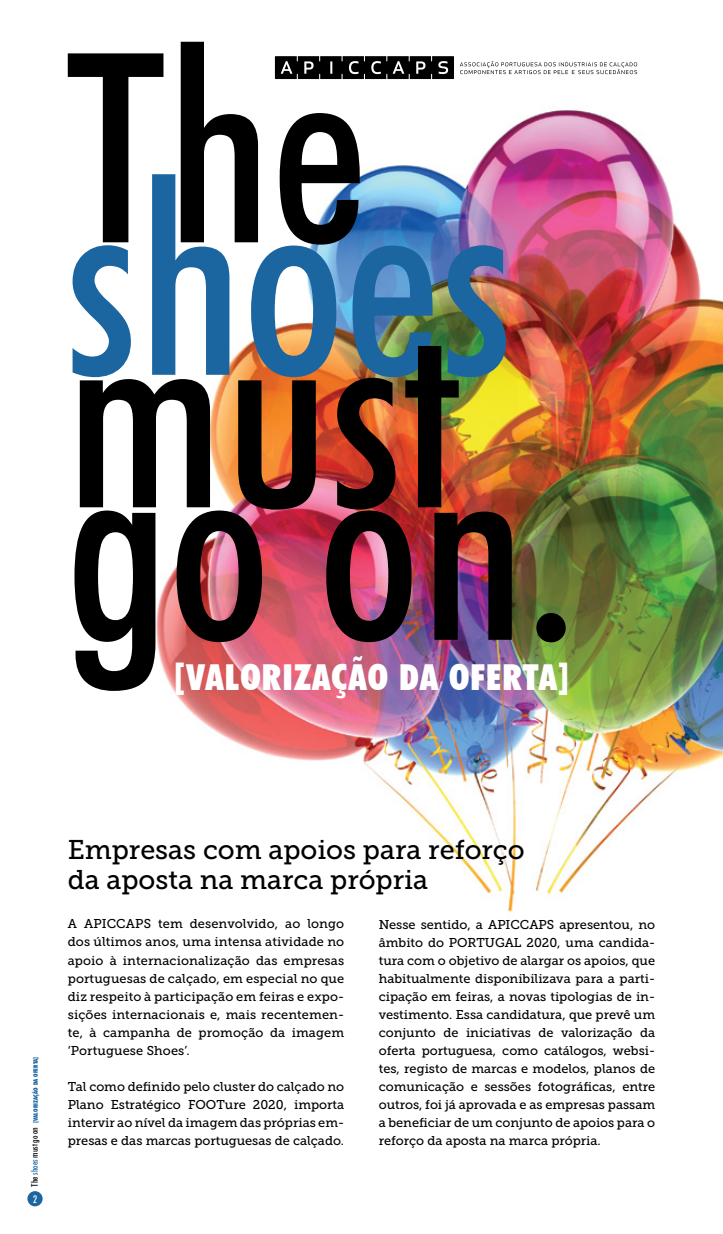
<style>
.page{position:relative;width:723px;height:1234px;background:#fff}
.page>*{position:absolute;margin:0;border:0;box-sizing:border-box;transform-origin:0 0}
.t1{font:500 condensed 264.75px "Futura BT";color:#000}
.t2{font:500 condensed 264.75px "Futura BT";color:#1b65a0}
.t3{font:900 condensed 35.7px "Futura BT";letter-spacing:.03em;color:#fff}
.t4{font:27px/30px "Museo Slab 500";color:#000}
.t5{font:12.75px/18px "Museo Slab 500";color:#000;text-align:justify}
.t6{font:500 condensed 10.5px "Futura BT";color:#fff}
.t7{font:900 condensed 6px "Futura BT";letter-spacing:.03em;color:#1b65a0}
.s1{font-weight:500;font-size:9px;color:#000}
.s2{font-weight:500;font-size:9px}
</style>
<div class="page">
<div style="left:27px;top:1190px;width:16px;height:15px;background:#1b65a0;border-radius:50%"></div>
<img style="left:156px;top:110px;width:567px;height:802px">
<svg style="left:275px;top:56px;width:179px;height:23px;background:#1f1f1f"></svg>
<svg style="left:460px;top:61px;width:177px;height:13px"></svg>
<h1 class="t1" style="left:65px;top:-13px;width:304px">The</h1>
<h1 class="t2" style="left:65px;top:120px;width:449px">shoes</h1>
<h1 class="t1" style="left:65px;top:252px;width:396px">must</h1>
<h1 class="t1" style="left:65px;top:385px;width:513px">go on.</h1>
<h2 class="t3" style="left:173px;top:655px;width:398px">[VALORIZAÇÃO DA OFERTA]</h2>
<p class="t7" style="left:32px;top:1186px;width:132px;rotate:-90deg"><span class="s1">The</span> <span class="s2">shoes</span> <span class="s1">must go on</span> [VALORIZAÇÃO DA OFERTA]</p>
<p class="t6" style="left:33px;top:1192px;width:6px">2</p>
<h3 class="t4" style="left:68px;top:834px;width:458px">Empresas com apoios para reforço da aposta na marca própria</h3>
<p class="t5" style="left:68px;top:914px;width:278px">A APICCAPS tem desenvolvido, ao longo dos últimos anos, uma intensa atividade no apoio à internacionalização das empresas portuguesas de calçado, em especial no que diz respeito à participação em feiras e expo&shy;sições internacionais e, mais recentemen&shy;te, à campanha de promoção da imagem ‘Portuguese Shoes’.</p>
<p class="t5" style="left:68px;top:1076px;width:278px">Tal como definido pelo cluster do calçado no Plano Estratégico FOOTure 2020, importa intervir ao nível da imagem das próprias em&shy;presas e das marcas portuguesas de calçado.</p>
<p class="t5" style="left:379px;top:915px;width:278px">Nesse sentido, a APICCAPS apresentou, no âmbito do PORTUGAL 2020, uma candida&shy;tura com o objetivo de alargar os apoios, que habitualmente disponibilizava para a parti&shy;cipação em feiras, a novas tipologias de in&shy;vestimento. Essa candidatura, que prevê um conjunto de iniciativas de valorização da oferta portuguesa, como catálogos, websi&shy;tes, registo de marcas e modelos, planos de comunicação e sessões fotográficas, entre outros, foi já aprovada e as empresas passam a beneficiar de um conjunto de apoios para o reforço da aposta na marca própria.</p>
</div>
